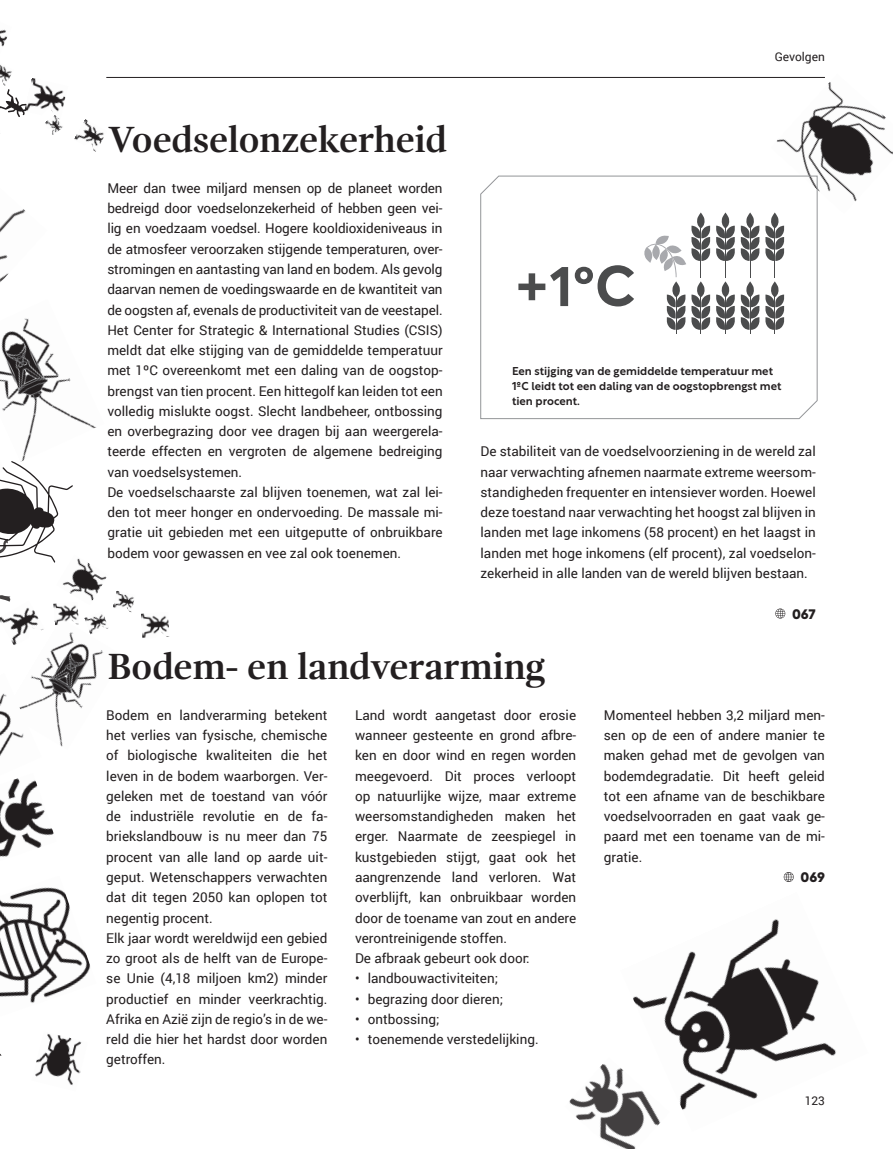
<style>
.page{position:relative;width:893px;height:1149px;background:#fff}
.page>*{position:absolute;margin:0;border:0;box-sizing:border-box;transform-origin:0 0}
.t1{font:700 56.85px "Averta";color:#4b4c4d}
.t2{font:700 37.5px "Gandhi Serif";letter-spacing:-.015em;color:#231f20}
.t3{font:13.5px/20.2px "Roboto";color:#231f20}
.t4{font:700 13.5px "Rustica";letter-spacing:-.005em;color:#231f20}
.t5{font:12px "Roboto";color:#231f20}
.t6{font:500 11.25px/15px "Rustica";color:#231f20}
.t7{font:9.45px "Averta";letter-spacing:.015em;color:#231f20}
</style>
<div class="page">
<img style="left:42px;top:634px;width:61px;height:113px">
<img style="left:0;top:341px;width:97px;height:119px">
<img style="left:0;top:685px;width:42px;height:71px">
<img style="left:0;top:778px;width:54px;height:79px">
<img style="left:569px;top:1064px;width:70px;height:84px">
<img style="left:73px;top:558px;width:34px;height:43px">
<img style="left:0;top:209px;width:47px;height:148px">
<img style="left:771px;top:76px;width:122px;height:138px">
<img style="left:620px;top:919px;width:216px;height:212px">
<img style="left:0;top:887px;width:90px;height:116px">
<img style="left:0;top:29px;width:7px;height:18px">
<img style="left:31px;top:78px;width:35px;height:34px">
<img style="left:0;top:64px;width:12px;height:22px">
<img style="left:45px;top:115px;width:18px;height:20px">
<img style="left:74px;top:119px;width:30px;height:33px">
<svg style="left:0;top:89px;width:32px;height:28px"></svg>
<svg style="left:775px;top:608px;width:10px;height:10px"></svg>
<svg style="left:480px;top:175px;width:337px;height:244px"></svg>
<img style="left:73px;top:605px;width:6px;height:20px">
<img style="left:84px;top:614px;width:25px;height:20px">
<img style="left:113px;top:590px;width:21px;height:22px">
<img style="left:141px;top:613px;width:29px;height:25px">
<svg style="left:0;top:460px;width:73px;height:225px"></svg>
<img style="left:35px;top:1033px;width:47px;height:53px">
<svg style="left:784px;top:872px;width:10px;height:9px"></svg>
<hr style="left:106px;top:77px;width:719px;height:1px;background:#231f20">
<h2 class="t2" style="left:107px;top:118px;width:342px">Voedselonzekerheid</h2>
<p class="t3" style="left:107px;top:177px;width:337px">Meer dan twee miljard mensen op de planeet worden bedreigd door voedselonzekerheid of hebben geen vei&shy;lig en voedzaam voedsel. Hogere kooldioxideniveaus in de atmosfeer veroorzaken stijgende temperaturen, over&shy;stromingen en aantasting van land en bodem. Als gevolg daarvan nemen de voedingswaarde en de kwantiteit van de oogsten af, evenals de productiviteit van de veestapel.<br>Het Center for Strategic &amp; International Studies (CSIS) meldt dat elke stijging van de gemiddelde temperatuur met 1ºC overeenkomt met een daling van de oogstop&shy;brengst van tien procent. Een hittegolf kan leiden tot een volledig mislukte oogst. Slecht landbeheer, ontbossing en overbegrazing door vee dragen bij aan weergerela&shy;teerde effecten en vergroten de algemene bedreiging van voedselsystemen.<br>De voedselschaarste zal blijven toenemen, wat zal lei&shy;den tot meer honger en ondervoeding. De massale mi&shy;gratie uit gebieden met een uitgeputte of onbruikbare bodem voor gewassen en vee zal ook toenemen.</p>
<h1 class="t1" style="left:516px;top:246px;width:122px">+1ºC</h1>
<p class="t5" style="left:775px;top:48px;width:52px">Gevolgen</p>
<p class="t7" style="left:717px;top:361px;width:91px">1 degree Celsius rise</p>
<p class="t7" style="left:717px;top:384px;width:88px">correlates to a 10%</p>
<p class="t6" style="left:512px;top:362px;width:271px">Een stijging van de gemiddelde temperatuur met<br>1ºC leidt tot een daling van de oogstopbrengst met tien procent.</p>
<p class="t3" style="left:480px;top:441px;width:337px;text-align:justify">De stabiliteit van de voedselvoorziening in de wereld zal naar verwachting afnemen naarmate extreme weersom&shy;standigheden frequenter en intensiever worden. Hoewel deze toestand naar verwachting het hoogst zal blijven in landen met lage inkomens (58 procent) en het laagst in landen met hoge inkomens (elf procent), zal voedselon&shy;zekerheid in alle landen van de wereld blijven bestaan.</p>
<p class="t4" style="left:792px;top:602px;width:25px">067</p>
<h2 class="t2" style="left:107px;top:645px;width:440px">Bodem- en landverarming</h2>
<p class="t3" style="left:106px;top:704px;width:223px">Bodem en landverarming betekent het verlies van fysische, chemische of biologische kwaliteiten die het leven in de bodem waarborgen. Ver&shy;geleken met de toestand van vóór de industriële revolutie en de fa&shy;briekslandbouw is nu meer dan 75 procent van alle land op aarde uit&shy;geput. Wetenschappers verwachten dat dit tegen 2050 kan oplopen tot negentig procent.<br>Elk jaar wordt wereldwijd een gebied zo groot als de helft van de Europe&shy;se Unie (4,18 miljoen km2) minder productief en minder veerkrachtig.<br>Afrika en Azië zijn de regio’s in de we&shy;reld die hier het hardst door worden getroffen.</p>
<p class="t3" style="left:355px;top:704px;width:223px">Land wordt aangetast door erosie wanneer gesteente en grond afbre&shy;ken en door wind en regen worden meegevoerd. Dit proces verloopt op natuurlijke wijze, maar extreme weersomstandigheden maken het erger. Naarmate de zeespiegel in kustgebieden stijgt, gaat ook het aangrenzende land verloren. Wat overblijft, kan onbruikbaar worden door de toename van zout en andere verontreinigende stoffen.<br>De afbraak gebeurt ook door:</p>
<p class="t3" style="left:355px;top:967px;width:145px">• landbouwactiviteiten;</p>
<p class="t3" style="left:355px;top:987px;width:150px">• begrazing door dieren;</p>
<p class="t3" style="left:355px;top:1008px;width:86px">• ontbossing;</p>
<p class="t3" style="left:355px;top:1028px;width:185px">• toenemende verstedelijking.</p>
<p class="t3" style="left:604px;top:704px;width:223px;text-align:justify">Momenteel hebben 3,2 miljard men&shy;sen op de een of andere manier te maken gehad met de gevolgen van bodemdegradatie. Dit heeft geleid tot een afname van de beschikbare voedselvoorraden en gaat vaak ge&shy;paard met een toename van de mi&shy;gratie.</p>
<p class="t4" style="left:800px;top:865px;width:26px">069</p>
<p class="t5" style="left:805px;top:1091px;width:22px">123</p>
</div>
